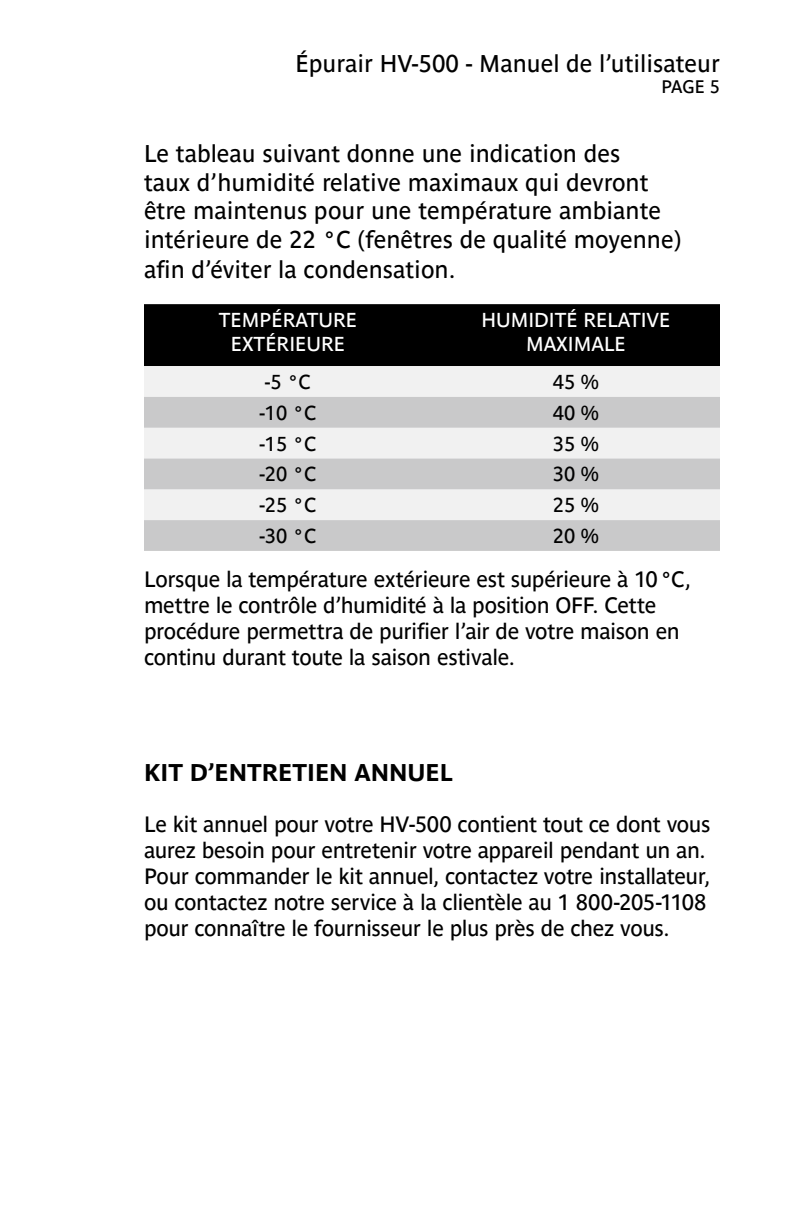
<style>
.page{position:relative;width:792px;height:1224px;background:#fff}
.page>*{position:absolute;margin:0;border:0;box-sizing:border-box;transform-origin:0 0}
.t1{font:24px/29.2px "Parisine Std";color:#000}
.t2{font:700 24px "Parisine Std";color:#000}
.t3{font:22px/26px "Parisine Std";letter-spacing:-.02em;color:#000}
.t4{font:20px "Parisine Std";color:#000}
.t5{font:20px/24px "Parisine Std";color:#fff;text-align:center}
.t6{font:18px "Parisine Std";color:#000}
</style>
<div class="page">
<div style="left:144px;top:304px;width:576px;height:62px;background:#000"></div>
<div style="left:144px;top:366px;width:576px;height:31px;background:#f1f1f1"></div>
<svg style="left:144px;top:397px;width:576px;height:154px;fill:#c9c9ca"></svg>
<p class="t1" style="left:295px;top:49px;width:426px">Épurair HV-500 - Manuel de l’utilisateur</p>
<p class="t6" style="left:662px;top:77px;width:60px">PAGE 5</p>
<p class="t1" style="left:144px;top:139px;width:539px">Le tableau suivant donne une indication des<br>taux d’humidité relative maximaux qui devront être maintenus pour une température ambiante intérieure de 22 °C (fenêtres de qualité moyenne) afin d’éviter la condensation.</p>
<p class="t5" style="left:219px;top:308px;width:140px">TEMPÉRATURE<br>EXTÉRIEURE</p>
<p class="t5" style="left:481px;top:308px;width:191px">HUMIDITÉ RELATIVE<br>MAXIMALE</p>
<p class="t4" style="left:265px;top:370px;width:48px">-5 °C</p>
<p class="t4" style="left:553px;top:370px;width:48px">45 %</p>
<p class="t4" style="left:259px;top:401px;width:59px">-10 °C</p>
<p class="t4" style="left:553px;top:401px;width:48px">40 %</p>
<p class="t4" style="left:259px;top:432px;width:59px">-15 °C</p>
<p class="t4" style="left:553px;top:432px;width:48px">35 %</p>
<p class="t4" style="left:259px;top:463px;width:59px">-20 °C</p>
<p class="t4" style="left:553px;top:463px;width:48px">30 %</p>
<p class="t4" style="left:259px;top:494px;width:59px">-25 °C</p>
<p class="t4" style="left:553px;top:494px;width:48px">25 %</p>
<p class="t4" style="left:259px;top:524px;width:59px">-30 °C</p>
<p class="t4" style="left:553px;top:524px;width:48px">20 %</p>
<p class="t3" style="left:144px;top:566px;width:548px">Lorsque la température extérieure est supérieure à 10°C, mettre le contrôle d’humidité à la position OFF. Cette procédure permettra de purifier l’air de votre maison en continu durant toute la saison estivale.</p>
<p class="t2" style="left:144px;top:759px;width:310px">KIT D’ENTRETIEN ANNUEL</p>
<p class="t3" style="left:144px;top:811px;width:568px">Le kit annuel pour votre HV-500 contient tout ce dont vous aurez besoin pour entretenir votre appareil pendant un an.<br>Pour commander le kit annuel, contactez votre installateur, ou contactez notre service à la clientèle au 1 800-205-1108 pour connaître le fournisseur le plus près de chez vous.</p>
</div>
